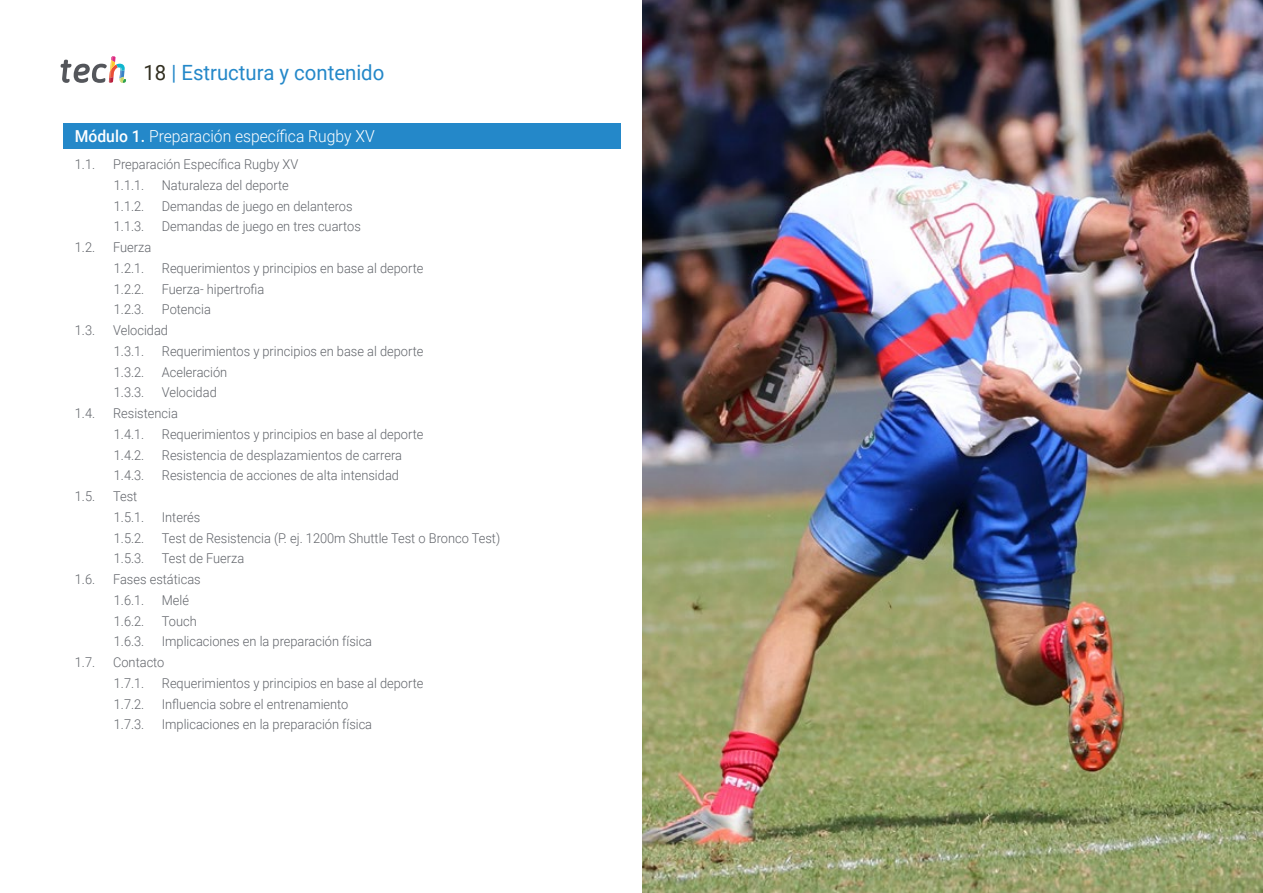
<style>
.page{position:relative;width:1263px;height:893px;background:#fff}
.page>*{position:absolute;margin:0;border:0;box-sizing:border-box;transform-origin:0 0}
.t1{font:21px "Roboto";color:#2488c9}
.t2{font:300 16.5px "Roboto";color:#fff;scale:.95 1}
.t3{font:300 13.5px/20.7px "Roboto";color:#61646a;scale:.95 1}
.s1{color:#312e20}
.s2{font-weight:500}
</style>
<div class="page">
<div style="left:64px;top:123px;width:557px;height:25px;background:#2488c9"></div>
<svg style="left:61px;top:56px;width:65px;height:27px"></svg>
<img style="left:642px;top:0;width:621px;height:893px">
<h1 class="t1" style="left:144px;top:57px;width:242px"><span class="s1">18</span> | Estructura y contenido</h1>
<p class="t2" style="left:75px;top:125px;width:317px"><span class="s2">Módulo 1.</span> Preparación específica Rugby XV</p>
<p class="t3" style="left:75px;top:154px;width:23px">1.1.</p>
<p class="t3" style="left:113px;top:154px;width:197px">Preparación Específica Rugby XV<br>1.1.1.</p>
<p class="t3" style="left:162px;top:174px;width:135px">Naturaleza del deporte</p>
<p class="t3" style="left:114px;top:195px;width:34px">1.1.2.</p>
<p class="t3" style="left:162px;top:195px;width:202px">Demandas de juego en delanteros</p>
<p class="t3" style="left:114px;top:216px;width:34px">1.1.3.</p>
<p class="t3" style="left:162px;top:216px;width:211px">Demandas de juego en tres cuartos</p>
<p class="t3" style="left:75px;top:237px;width:23px">1.2.</p>
<p class="t3" style="left:113px;top:237px;width:42px">Fuerza<br>1.2.1.</p>
<p class="t3" style="left:162px;top:257px;width:277px">Requerimientos y principios en base al deporte</p>
<p class="t3" style="left:114px;top:278px;width:34px">1.2.2.</p>
<p class="t3" style="left:162px;top:278px;width:109px">Fuerza- hipertrofia</p>
<p class="t3" style="left:114px;top:299px;width:34px">1.2.3.</p>
<p class="t3" style="left:162px;top:299px;width:53px">Potencia</p>
<p class="t3" style="left:75px;top:320px;width:23px">1.3.</p>
<p class="t3" style="left:113px;top:320px;width:59px">Velocidad<br>1.3.1.</p>
<p class="t3" style="left:162px;top:340px;width:277px">Requerimientos y principios en base al deporte</p>
<p class="t3" style="left:114px;top:361px;width:34px">1.3.2.</p>
<p class="t3" style="left:162px;top:361px;width:70px">Aceleración</p>
<p class="t3" style="left:114px;top:382px;width:34px">1.3.3.</p>
<p class="t3" style="left:162px;top:382px;width:59px">Velocidad</p>
<p class="t3" style="left:75px;top:403px;width:23px">1.4.</p>
<p class="t3" style="left:113px;top:403px;width:70px">Resistencia<br>1.4.1.</p>
<p class="t3" style="left:162px;top:423px;width:277px">Requerimientos y principios en base al deporte</p>
<p class="t3" style="left:114px;top:444px;width:34px">1.4.2.</p>
<p class="t3" style="left:162px;top:444px;width:254px">Resistencia de desplazamientos de carrera</p>
<p class="t3" style="left:114px;top:465px;width:34px">1.4.3.</p>
<p class="t3" style="left:162px;top:465px;width:251px">Resistencia de acciones de alta intensidad</p>
<p class="t3" style="left:75px;top:486px;width:23px">1.5.</p>
<p class="t3" style="left:113px;top:486px;width:34px">Test<br>1.5.1.</p>
<p class="t3" style="left:162px;top:506px;width:42px">Interés</p>
<p class="t3" style="left:114px;top:527px;width:34px">1.5.2.</p>
<p class="t3" style="left:162px;top:527px;width:358px">Test de Resistencia (P. ej. 1200m Shuttle Test o Bronco Test)</p>
<p class="t3" style="left:114px;top:548px;width:34px">1.5.3.</p>
<p class="t3" style="left:162px;top:548px;width:88px">Test de Fuerza</p>
<p class="t3" style="left:75px;top:569px;width:23px">1.6.</p>
<p class="t3" style="left:113px;top:569px;width:94px">Fases estáticas<br>1.6.1.</p>
<p class="t3" style="left:162px;top:589px;width:30px">Melé</p>
<p class="t3" style="left:114px;top:610px;width:34px">1.6.2.</p>
<p class="t3" style="left:162px;top:610px;width:38px">Touch</p>
<p class="t3" style="left:114px;top:631px;width:34px">1.6.3.</p>
<p class="t3" style="left:162px;top:631px;width:223px">Implicaciones en la preparación física</p>
<p class="t3" style="left:75px;top:652px;width:23px">1.7.</p>
<p class="t3" style="left:113px;top:652px;width:56px">Contacto<br>1.7.1.</p>
<p class="t3" style="left:162px;top:672px;width:277px">Requerimientos y principios en base al deporte</p>
<p class="t3" style="left:114px;top:693px;width:34px">1.7.2.</p>
<p class="t3" style="left:162px;top:693px;width:198px">Influencia sobre el entrenamiento</p>
<p class="t3" style="left:114px;top:714px;width:34px">1.7.3.</p>
<p class="t3" style="left:162px;top:714px;width:223px">Implicaciones en la preparación física</p>
</div>
